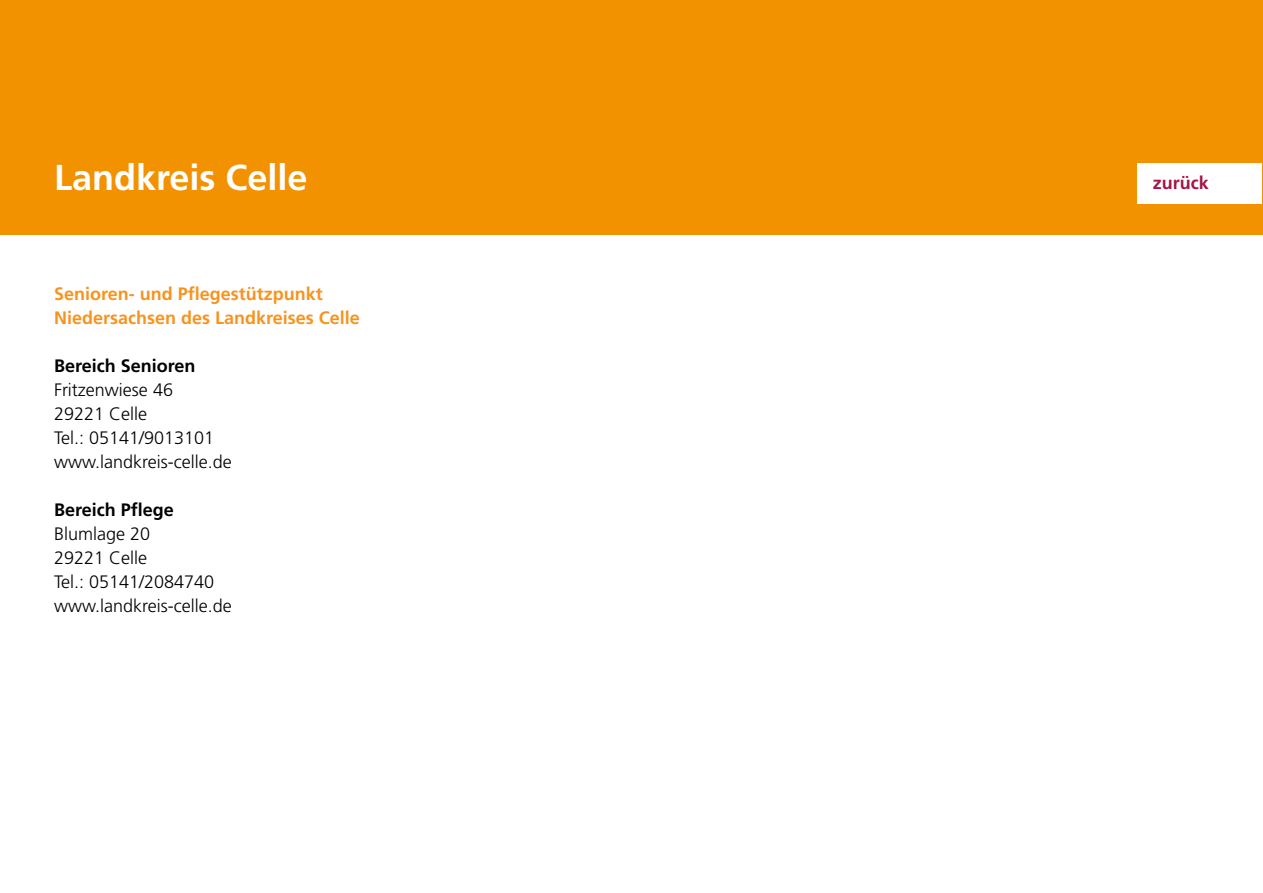
<style>
.page{position:relative;width:1263px;height:893px;background:#fff}
.page>*{position:absolute;margin:0;border:0;box-sizing:border-box;transform-origin:0 0}
.t1{font:700 36px "Frutiger";color:#fff}
.Zeiten{font:300 18px/24px "Frutiger";color:#000}
.Stützpunktüberschrif{font:700 18px/24px "Frutiger";color:#f7941f}
.Unterhead{font:700 18px "Frutiger";color:#000}
.t2{font:700 18px "Frutiger";color:#a51546}
</style>
<div class="page">
<div style="left:0;top:0;width:1263px;height:234px;background:#f39200"></div>
<div style="left:1138px;top:163px;width:124px;height:41px;background:#fff"></div>
<p class="t1" style="left:54px;top:156px;width:255px">Landkreis Celle</p>
<p class="Stützpunktüberschrif" style="left:54px;top:282px;width:307px">Senioren- und Pflegestützpunkt<br>Niedersachsen des Landkreises Celle</p>
<p class="Unterhead" style="left:54px;top:355px;width:143px">Bereich Senioren</p>
<p class="Zeiten" style="left:54px;top:378px;width:120px">Fritzenwiese 46<br>29221 Celle</p>
<p class="Zeiten" style="left:54px;top:426px;width:162px">Tel.: 05141/9013101</p>
<p class="Zeiten" style="left:54px;top:450px;width:179px">www.landkreis-celle.de</p>
<p class="Unterhead" style="left:54px;top:499px;width:121px">Bereich Pflege</p>
<p class="Zeiten" style="left:54px;top:522px;width:98px">Blumlage 20<br>29221 Celle</p>
<p class="Zeiten" style="left:54px;top:570px;width:162px">Tel.: 05141/2084740</p>
<p class="Zeiten" style="left:54px;top:594px;width:179px">www.landkreis-celle.de</p>
<p class="t2" style="left:1153px;top:173px;width:57px">zurück</p>
</div>
